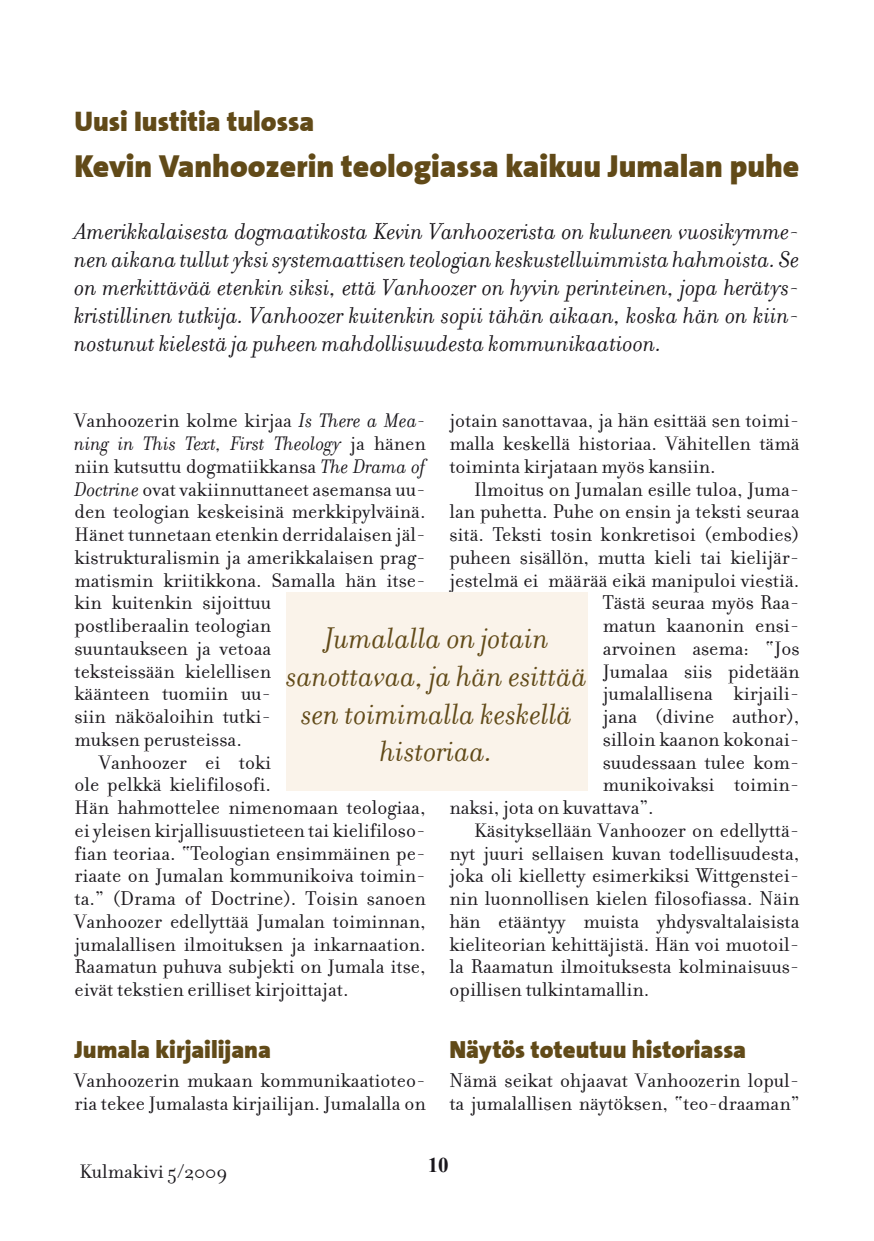
<style>
.page{position:relative;width:874px;height:1241px;background:#fff}
.page>*{position:absolute;margin:0;border:0;box-sizing:border-box;transform-origin:0 0}
.t1{font:italic 31.5px/37.8px "Filosofia";color:#614a18;text-align:center}
.t2{font:31.5px "The Sans Black Plain";color:#614a18}
.t3{font:28px "The Sans Black Plain";color:#614a18}
.t4{font:italic 24.5px/28px "Filosofia";color:#1a171c;text-align:justify}
.t5{font:24.5px "The Sans Black Plain";color:#614a18}
.t6{font:21px/22.8px "Filosofia";color:#1a171c}
.t7{font:italic 21px "Filosofia";color:#1a171c}
.t8{font:700 21px "Times New Roman";color:#1a171c}
.s1{font-style:italic}
.s2{font-style:normal}
</style>
<div class="page">
<div style="left:286px;top:592px;width:301px;height:198px;background:#faf3ea"></div>
<h2 class="t3" style="left:74px;top:98px;width:241px">Uusi Iustitia tulossa</h2>
<h1 class="t2" style="left:74px;top:139px;width:726px">Kevin Vanhoozerin teologiassa kaikuu Jumalan puhe</h1>
<p class="t4" style="left:74px;top:217px;width:726px">Amerikkalaisesta dogmaatikosta Kevin Vanhoozerista on kuluneen vuosikymme&shy;nen aikana tullut yksi systemaattisen teologian keskustelluimmista hahmoista. Se on merkittävää etenkin siksi, että Vanhoozer on hyvin perinteinen, jopa herätys&shy;kristillinen tutkija. Vanhoozer kuitenkin sopii tähän aikaan, koska hän on kiin&shy;nostunut kielestä ja puheen mahdollisuudesta kommunikaatioon.</p>
<p class="t6" style="left:74px;top:409px;width:352px">Vanhoozerin kolme kirjaa <span class="s1">Is There a Mea-</span></p>
<p class="t7" style="left:74px;top:432px;width:352px">ning in This Text, First Theology <span class="s2">ja hänen</span></p>
<p class="t6" style="left:74px;top:455px;width:352px">niin kutsuttu dogmatiikkansa <span class="s1">The Drama of</span></p>
<p class="t6" style="left:74px;top:478px;width:352px"><span class="s1">Doctrine</span> ovat vakiinnuttaneet asemansa uu-</p>
<p class="t6" style="left:74px;top:500px;width:352px">den teologian keskeisinä merkkipylväinä.</p>
<p class="t6" style="left:74px;top:523px;width:352px">Hänet tunnetaan etenkin derridalaisen jäl-</p>
<p class="t6" style="left:74px;top:546px;width:352px">kistrukturalismin ja amerikkalaisen prag-</p>
<p class="t6" style="left:74px;top:569px;width:352px">matismin kriitikkona. Samalla hän itse-</p>
<p class="t6" style="left:74px;top:591px;width:198px">kin kuitenkin sijoittuu</p>
<p class="t6" style="left:74px;top:614px;width:198px">postliberaalin teologian</p>
<p class="t6" style="left:74px;top:637px;width:198px">suuntaukseen ja vetoaa</p>
<p class="t6" style="left:74px;top:660px;width:198px">teksteissään kielellisen</p>
<p class="t6" style="left:74px;top:682px;width:198px">käänteen tuomiin uu-</p>
<p class="t6" style="left:74px;top:705px;width:198px">siin näköaloihin tutki-</p>
<p class="t6" style="left:74px;top:728px;width:169px">muksen perusteissa.</p>
<p class="t6" style="left:99px;top:751px;width:173px">Vanhoozer ei toki</p>
<p class="t6" style="left:74px;top:773px;width:198px">ole pelkkä kielifilosofi.</p>
<p class="t6" style="left:74px;top:796px;width:352px">Hän hahmottelee nimenomaan teologiaa,</p>
<p class="t6" style="left:74px;top:819px;width:352px">ei yleisen kirjallisuustieteen tai kielifiloso-</p>
<p class="t6" style="left:74px;top:842px;width:352px">fian teoriaa. “Teologian ensimmäinen pe-</p>
<p class="t6" style="left:74px;top:864px;width:352px">riaate on Jumalan kommunikoiva toimin-</p>
<p class="t6" style="left:74px;top:887px;width:352px">ta.” (Drama of Doctrine). Toisin sanoen</p>
<p class="t6" style="left:74px;top:910px;width:352px">Vanhoozer edellyttää Jumalan toiminnan,</p>
<p class="t6" style="left:74px;top:932px;width:352px">jumalallisen ilmoituksen ja inkarnaation.</p>
<p class="t6" style="left:74px;top:955px;width:352px">Raamatun puhuva subjekti on Jumala itse,</p>
<p class="t6" style="left:74px;top:978px;width:275px">eivät tekstien erilliset kirjoittajat.</p>
<p class="t5" style="left:74px;top:1028px;width:198px">Jumala kirjailijana</p>
<p class="t6" style="left:74px;top:1069px;width:352px">Vanhoozerin mukaan kommunikaatioteo&shy;ria tekee Jumalasta kirjailijan. Jumalalla on</p>
<p class="t6" style="left:449px;top:409px;width:351px;text-align:justify">jotain sanottavaa, ja hän esittää sen toimi&shy;malla keskellä historiaa. Vähitellen tämä toiminta kirjataan myös kansiin.</p>
<p class="t6" style="left:474px;top:478px;width:326px">Ilmoitus on Jumalan esille tuloa, Juma-</p>
<p class="t6" style="left:449px;top:500px;width:351px">lan puhetta. Puhe on ensin ja teksti seuraa</p>
<p class="t6" style="left:449px;top:523px;width:351px">sitä. Teksti tosin konkretisoi (embodies)</p>
<p class="t6" style="left:449px;top:546px;width:351px">puheen sisällön, mutta kieli tai kielijär-</p>
<p class="t6" style="left:449px;top:569px;width:351px">jestelmä ei määrää eikä manipuloi viestiä.</p>
<p class="t6" style="left:602px;top:591px;width:198px">Tästä seuraa myös Raa-</p>
<p class="t6" style="left:602px;top:614px;width:198px">matun kaanonin ensi-</p>
<p class="t6" style="left:602px;top:637px;width:198px">arvoinen asema: “Jos</p>
<p class="t6" style="left:602px;top:660px;width:198px">Jumalaa siis pidetään</p>
<p class="t6" style="left:602px;top:682px;width:198px">jumalallisena kirjaili-</p>
<p class="t6" style="left:602px;top:705px;width:198px">jana (divine author),</p>
<p class="t6" style="left:602px;top:728px;width:198px">silloin kaanon kokonai-</p>
<p class="t6" style="left:602px;top:751px;width:198px">suudessaan tulee kom-</p>
<p class="t6" style="left:602px;top:773px;width:198px">munikoivaksi toimin-</p>
<p class="t6" style="left:449px;top:796px;width:206px">naksi, jota on kuvattava”.</p>
<p class="t6" style="left:474px;top:819px;width:326px">Käsityksellään Vanhoozer on edellyttä-</p>
<p class="t6" style="left:449px;top:842px;width:351px">nyt juuri sellaisen kuvan todellisuudesta,</p>
<p class="t6" style="left:449px;top:864px;width:351px">joka oli kielletty esimerkiksi Wittgenstei-</p>
<p class="t6" style="left:449px;top:887px;width:351px">nin luonnollisen kielen filosofiassa. Näin</p>
<p class="t6" style="left:449px;top:910px;width:351px">hän etääntyy muista yhdysvaltalaisista</p>
<p class="t6" style="left:449px;top:932px;width:351px">kieliteorian kehittäjistä. Hän voi muotoil-</p>
<p class="t6" style="left:449px;top:955px;width:351px">la Raamatun ilmoituksesta kolminaisuus-</p>
<p class="t6" style="left:449px;top:978px;width:201px">opillisen tulkintamallin.</p>
<p class="t5" style="left:449px;top:1028px;width:298px">Näytös toteutuu historiassa</p>
<p class="t6" style="left:449px;top:1069px;width:351px">Nämä seikat ohjaavat Vanhoozerin lopul&shy;ta jumalallisen näytöksen, “teo-draaman”</p>
<h1 class="t1" style="left:286px;top:620px;width:302px">Jumalalla on jotain sanottavaa, ja hän esittää sen toimimalla keskellä historiaa.</h1>
<p class="t6" style="left:79px;top:1159px;width:149px">Kulmakivi 5/2009</p>
<p class="t8" style="left:427px;top:1149px;width:23px">10</p>
</div>
